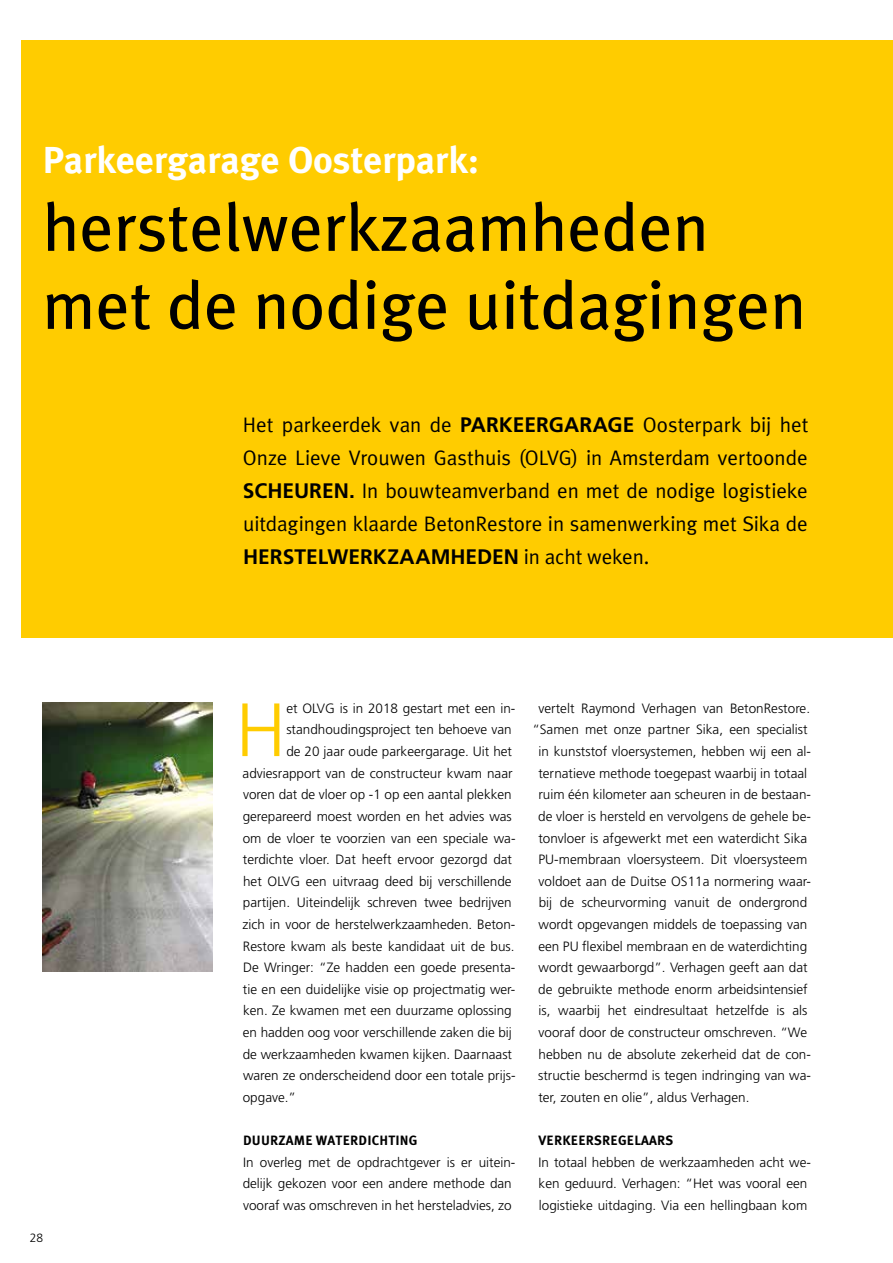
<style>
.page{position:relative;width:893px;height:1263px;background:#fff}
.page>*{position:absolute;margin:0;border:0;box-sizing:border-box;transform-origin:0 0}
.t1{font:300 75.45px "Frutiger";color:#fc0}
.t2{font:67.5px/78px "Meta Plus Book Roman";color:#000}
.t3{font:37.5px "Meta Plus Bold Roman";color:#fff}
.t4{font:21px/33px "Meta Plus Normal Roman";letter-spacing:-.005em;color:#000;text-align:justify}
.t5{font:700 21px "Frutiger";color:#000}
.t6{font:300 13.5px/21.6px "Frutiger";color:#000}
.t7{font:13.5px "Meta Plus Bold Roman";letter-spacing:.015em;color:#000}
.t8{font:300 12px "Frutiger";color:#000}
.s1{font-family:"Frutiger";font-weight:700}
.s2{font-family:"Meta Plus Normal Roman";font-weight:400}
</style>
<div class="page">
<div style="left:21px;top:40px;width:872px;height:598px;background:#fc0"></div>
<img style="left:43px;top:702px;width:170px;height:269px">
<h3 class="t3" style="left:42px;top:138px;width:438px">Parkeergarage Oosterpark:</h3>
<h2 class="t2" style="left:42px;top:188px;width:765px">herstelwerkzaamheden met de nodige uitdagingen</h2>
<h3 class="t4" style="left:243px;top:408px;width:567px">Het parkeerdek van de <span class="s1">PARKEERGARAGE</span> Oosterpark bij het Onze Lieve Vrouwen Gasthuis (OLVG) in Amsterdam vertoonde <span class="s1">SCHEUREN.</span> In bouwteamverband en met de nodige logistieke uitdagingen klaarde BetonRestore in samenwerking met Sika de</h3>
<h3 class="t5" style="left:243px;top:544px;width:408px">HERSTELWERKZAAMHEDEN <span class="s2">in acht weken.</span></h3>
<p class="t8" style="left:30px;top:1231px;width:15px">28</p>
<h1 class="t1" style="left:236px;top:687px;width:52px">H</h1>
<p class="t6" style="left:286px;top:697px;width:230px">et OLVG is in 2018 gestart met een in-</p>
<p class="t6" style="left:286px;top:719px;width:227px">standhoudingsproject ten behoeve van</p>
<p class="t6" style="left:286px;top:741px;width:227px">de 20 jaar oude parkeergarage. Uit het</p>
<p class="t6" style="left:243px;top:762px;width:272px">adviesrapport van de constructeur kwam naar</p>
<p class="t6" style="left:243px;top:784px;width:270px">voren dat de vloer op -1 op een aantal plekken</p>
<p class="t6" style="left:243px;top:805px;width:271px">gerepareerd moest worden en het advies was</p>
<p class="t6" style="left:243px;top:827px;width:274px">om de vloer te voorzien van een speciale wa-</p>
<p class="t6" style="left:243px;top:849px;width:271px">terdichte vloer. Dat heeft ervoor gezorgd dat</p>
<p class="t6" style="left:243px;top:870px;width:270px">het OLVG een uitvraag deed bij verschillende</p>
<p class="t6" style="left:243px;top:892px;width:270px">partijen. Uiteindelijk schreven twee bedrijven</p>
<p class="t6" style="left:242px;top:913px;width:274px">zich in voor de herstelwerkzaamheden. Beton-</p>
<p class="t6" style="left:243px;top:935px;width:273px">Restore kwam als beste kandidaat uit de bus.</p>
<p class="t6" style="left:243px;top:957px;width:274px">De Wringer: “Ze hadden een goede presenta-</p>
<p class="t6" style="left:243px;top:978px;width:274px">tie en een duidelijke visie op projectmatig wer-</p>
<p class="t6" style="left:243px;top:1000px;width:270px">ken. Ze kwamen met een duurzame oplossing</p>
<p class="t6" style="left:243px;top:1021px;width:271px">en hadden oog voor verschillende zaken die bij</p>
<p class="t6" style="left:243px;top:1043px;width:271px">de werkzaamheden kwamen kijken. Daarnaast</p>
<p class="t6" style="left:243px;top:1065px;width:274px">waren ze onderscheidend door een totale prijs-</p>
<p class="t6" style="left:243px;top:1086px;width:55px">opgave.”</p>
<p class="t7" style="left:243px;top:1132px;width:176px">DUURZAME WATERDICHTING</p>
<p class="t6" style="left:243px;top:1151px;width:274px">In overleg met de opdrachtgever is er uitein&shy;delijk gekozen voor een andere methode dan vooraf was omschreven in het hersteladvies, zo</p>
<p class="t6" style="left:539px;top:697px;width:273px">vertelt Raymond Verhagen van BetonRestore.</p>
<p class="t6" style="left:532px;top:719px;width:277px">“Samen met onze partner Sika, een specialist</p>
<p class="t6" style="left:539px;top:741px;width:274px">in kunststof vloersystemen, hebben wij een al-</p>
<p class="t6" style="left:538px;top:762px;width:270px">ternatieve methode toegepast waarbij in totaal</p>
<p class="t6" style="left:538px;top:784px;width:274px">ruim één kilometer aan scheuren in de bestaan-</p>
<p class="t6" style="left:538px;top:805px;width:274px">de vloer is hersteld en vervolgens de gehele be-</p>
<p class="t6" style="left:538px;top:827px;width:270px">tonvloer is afgewerkt met een waterdicht Sika</p>
<p class="t6" style="left:539px;top:849px;width:270px">PU-membraan vloersysteem. Dit vloersysteem</p>
<p class="t6" style="left:539px;top:870px;width:274px">voldoet aan de Duitse OS11a normering waar-</p>
<p class="t6" style="left:539px;top:892px;width:270px">bij de scheurvorming vanuit de ondergrond</p>
<p class="t6" style="left:539px;top:913px;width:270px">wordt opgevangen middels de toepassing van</p>
<p class="t6" style="left:538px;top:935px;width:270px">een PU flexibel membraan en de waterdichting</p>
<p class="t6" style="left:539px;top:957px;width:271px">wordt gewaarborgd”. Verhagen geeft aan dat</p>
<p class="t6" style="left:538px;top:978px;width:271px">de gebruikte methode enorm arbeidsintensief</p>
<p class="t6" style="left:539px;top:1000px;width:270px">is, waarbij het eindresultaat hetzelfde is als</p>
<p class="t6" style="left:539px;top:1021px;width:270px">vooraf door de constructeur omschreven. “We</p>
<p class="t6" style="left:539px;top:1043px;width:274px">hebben nu de absolute zekerheid dat de con-</p>
<p class="t6" style="left:538px;top:1065px;width:274px">structie beschermd is tegen indringing van wa-</p>
<p class="t6" style="left:538px;top:1086px;width:213px">ter, zouten en olie”, aldus Verhagen.</p>
<p class="t7" style="left:538px;top:1132px;width:136px">VERKEERSREGELAARS</p>
<p class="t6" style="left:539px;top:1151px;width:274px">In totaal hebben de werkzaamheden acht we&shy;ken geduurd. Verhagen: “Het was vooral een logistieke uitdaging. Via een hellingbaan kom</p>
</div>
